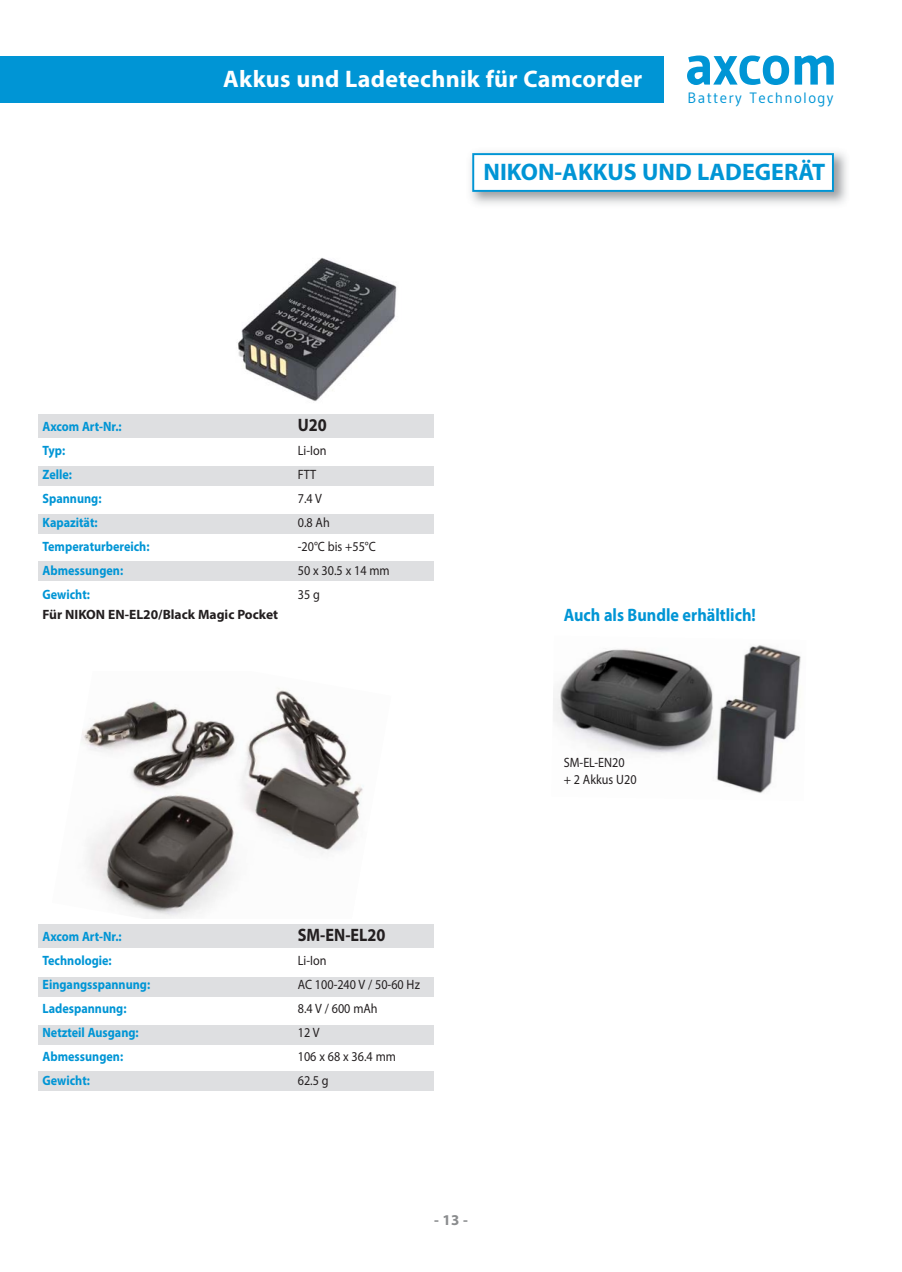
<style>
.page{position:relative;width:902px;height:1272px;background:#fff}
.page>*{position:absolute;margin:0;border:0;box-sizing:border-box;transform-origin:0 0}
.t1{font:700 57px "Gudea";letter-spacing:-.02em;color:#0095d5}
.t2{font:700 24px "Myriad Pro";letter-spacing:.01em;color:#fff}
.t3{font:700 24px "Myriad Pro";color:#0095d5}
.t4{font:700 18px "Myriad Pro";color:#0095d5;scale:.9 1}
.t5{font:700 18px "Myriad Pro";color:#231f20;scale:.9 1}
.t6{font:15px "Gudea";letter-spacing:.085em;color:#0095d5}
.t7{font:700 15px "Myriad Pro";color:#8a8c8e}
.t8{font:700 13.5px "Myriad Pro";color:#0095d5;scale:.9 1}
.t9{font:13.5px/16.5px "Myriad Pro";color:#231f20;scale:.9 1}
.t10{font:700 13.5px "Myriad Pro";color:#231f20}
</style>
<div class="page">
<hr style="left:0;top:56px;width:4px;height:47px;background:#0095d5">
<div style="left:4px;top:56px;width:659px;height:47px;background:#0095d5"></div>
<div style="left:38px;top:924px;width:396px;height:23px;background:#dedfe1"></div>
<div style="left:38px;top:976px;width:396px;height:20px;background:#dedfe1"></div>
<div style="left:38px;top:1024px;width:396px;height:20px;background:#dedfe1"></div>
<div style="left:38px;top:1071px;width:396px;height:19px;background:#dedfe1"></div>
<img style="left:238px;top:258px;width:159px;height:143px">
<img style="left:81px;top:688px;width:283px;height:229px">
<img style="left:470px;top:152px;width:377px;height:52px">
<div style="left:474px;top:155px;width:357px;height:35px;background:#fff"></div>
<div style="left:472px;top:153px;width:361px;height:39px;border:2px solid #0095d5"></div>
<div style="left:38px;top:414px;width:396px;height:23px;background:#dedfe1"></div>
<div style="left:38px;top:466px;width:396px;height:19px;background:#dedfe1"></div>
<div style="left:38px;top:514px;width:396px;height:19px;background:#dedfe1"></div>
<div style="left:38px;top:561px;width:396px;height:19px;background:#dedfe1"></div>
<img style="left:553px;top:645px;width:248px;height:148px">
<h2 class="t2" style="left:223px;top:69px;width:420px">Akkus und Ladetechnik für Camcorder</h2>
<h1 class="t1" style="left:684px;top:29px;width:155px">axcom</h1>
<p class="t6" style="left:687px;top:89px;width:147px">Battery Technology</p>
<h2 class="t3" style="left:483px;top:163px;width:343px">NIKON-AKKUS UND LADEGERÄT</h2>
<p class="t8" style="left:43px;top:421px;width:89px">Axcom Art-Nr.:</p>
<h3 class="t5" style="left:298px;top:418px;width:34px">U20</h3>
<p class="t8" style="left:43px;top:445px;width:27px">Typ:</p>
<p class="t9" style="left:298px;top:443px;width:33px">Li-Ion</p>
<p class="t8" style="left:43px;top:469px;width:34px">Zelle:</p>
<p class="t9" style="left:298px;top:467px;width:22px">FTT</p>
<p class="t8" style="left:43px;top:493px;width:67px">Spannung:</p>
<p class="t9" style="left:298px;top:491px;width:28px">7.4 V</p>
<p class="t8" style="left:43px;top:517px;width:63px">Kapazität:</p>
<p class="t9" style="left:298px;top:515px;width:37px">0.8 Ah</p>
<p class="t8" style="left:43px;top:541px;width:120px">Temperaturbereich:</p>
<p class="t9" style="left:298px;top:539px;width:88px">-20°C bis +55°C</p>
<p class="t8" style="left:43px;top:565px;width:91px">Abmessungen:</p>
<p class="t9" style="left:298px;top:563px;width:104px">50 x 30.5 x 14 mm</p>
<p class="t8" style="left:43px;top:589px;width:54px">Gewicht:</p>
<p class="t9" style="left:298px;top:587px;width:26px">35 g</p>
<p class="t10" style="left:43px;top:609px;width:237px">Für NIKON EN-EL20/Black Magic Pocket</p>
<h3 class="t4" style="left:563px;top:608px;width:215px">Auch als Bundle erhältlich!</h3>
<p class="t8" style="left:43px;top:931px;width:89px">Axcom Art-Nr.:</p>
<h3 class="t5" style="left:298px;top:928px;width:99px">SM-EN-EL20</h3>
<p class="t8" style="left:43px;top:955px;width:78px">Technologie:</p>
<p class="t9" style="left:298px;top:953px;width:33px">Li-Ion</p>
<p class="t8" style="left:43px;top:979px;width:121px">Eingangsspannung:</p>
<p class="t9" style="left:298px;top:977px;width:137px">AC 100-240 V / 50-60 Hz</p>
<p class="t8" style="left:43px;top:1003px;width:95px">Ladespannung:</p>
<p class="t9" style="left:298px;top:1001px;width:90px">8.4 V / 600 mAh</p>
<p class="t8" style="left:43px;top:1027px;width:108px">Netzteil Ausgang:</p>
<p class="t9" style="left:298px;top:1025px;width:26px">12 V</p>
<p class="t8" style="left:43px;top:1051px;width:91px">Abmessungen:</p>
<p class="t9" style="left:298px;top:1049px;width:110px">106 x 68 x 36.4 mm</p>
<p class="t8" style="left:43px;top:1075px;width:54px">Gewicht:</p>
<p class="t9" style="left:298px;top:1073px;width:36px">62.5 g</p>
<p class="t7" style="left:434px;top:1214px;width:35px">- 13 -</p>
<p class="t9" style="left:563px;top:755px;width:82px">SM-EL-EN20<br>+ 2 Akkus U20</p>
</div>
